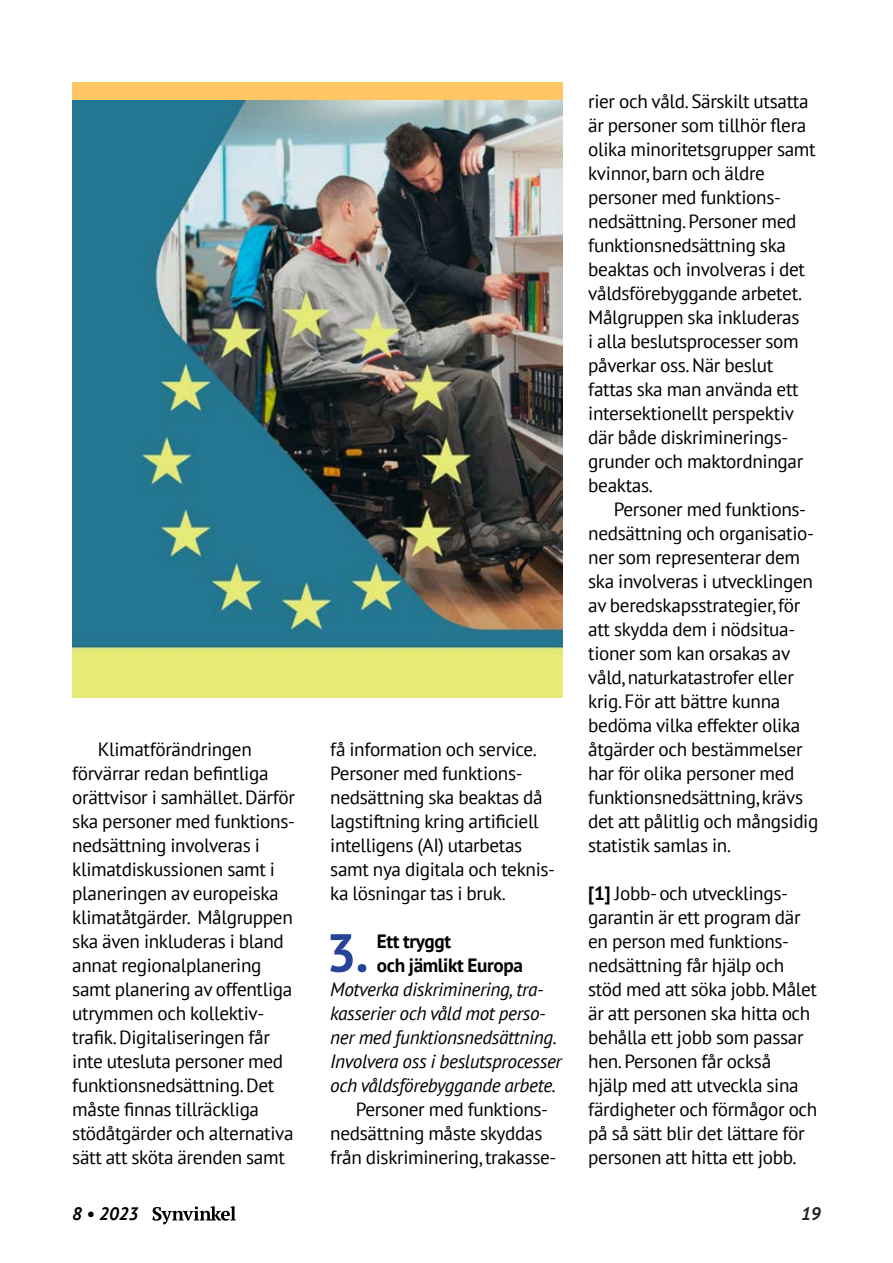
<style>
.page{position:relative;width:893px;height:1263px;background:#fff}
.page>*{position:absolute;margin:0;border:0;box-sizing:border-box;transform-origin:0 0}
.Brödtext_första{font:700 53.55px "PT Sans";color:#264495}
.Brödtext{font:19.2px/24px "PT Sans";letter-spacing:-.02em;color:#000}
.Brödtext_första-2{font:19.2px/24px "PT Sans";letter-spacing:-.02em;color:#000}
.Brödtext_första-3{font:italic 19.2px/24px "PT Sans";letter-spacing:-.02em;color:#000}
.Brödtext_första-4{font:700 19.2px/24px "PT Sans";letter-spacing:-.02em;color:#000}
.t1{font:italic 700 18px "PT Sans";color:#000}
.t2{font:italic 700 18px "PT Sans";color:#1f2323}
.s1{font-weight:700}
</style>
<div class="page">
<img style="left:72px;top:100px;width:491px;height:598px">
<div style="left:72px;top:83px;width:491px;height:17px;background:#fec665"></div>
<svg style="left:153px;top:1206px;width:83px;height:18px"></svg>
<p class="Brödtext" style="left:72px;top:736px;width:224px;text-indent:26px">Klimatförändringen förvärrar redan befintliga orättvisor i samhället. Därför ska personer med funktions&shy;nedsättning involveras i klimatdiskussionen samt i planeringen av europeiska klimatåtgärder. Målgruppen ska även inkluderas i bland annat regionalplanering samt planering av offentliga utrymmen och kollektiv&shy;trafik. Digitaliseringen får inte utesluta personer med funktionsnedsättning. Det måste finnas tillräckliga stödåtgärder och alternativa sätt att sköta ärenden samt</p>
<p class="Brödtext" style="left:330px;top:736px;width:226px">få information och service.<br>Personer med funktions&shy;nedsättning ska beaktas då lagstiftning kring artificiell intelligens (AI) utarbetas samt nya digitala och teknis&shy;ka lösningar tas i bruk.</p>
<p class="Brödtext_första" style="left:326px;top:917px;width:44px">3.</p>
<p class="Brödtext_första-4" style="left:377px;top:928px;width:148px">Ett tryggt<br>och jämlikt Europa</p>
<p class="Brödtext_första-3" style="left:330px;top:976px;width:233px">Motverka diskriminering, tra&shy;kasserier och våld mot perso&shy;ner med funktionsnedsättning.<br>Involvera oss i beslutsprocesser och våldsförebyggande arbete.</p>
<p class="Brödtext" style="left:330px;top:1096px;width:228px;text-indent:26px">Personer med funktions&shy;nedsättning måste skyddas från diskriminering, trakasse-</p>
<p class="Brödtext" style="left:588px;top:88px;width:229px">rier och våld. Särskilt utsatta är personer som tillhör flera olika minoritetsgrupper samt kvinnor, barn och äldre personer med funktions&shy;nedsättning. Personer med funktionsnedsättning ska beaktas och involveras i det våldsförebyggande arbetet.<br>Målgruppen ska inkluderas<br>i alla beslutsprocesser som påverkar oss. När beslut fattas ska man använda ett intersektionellt perspektiv där både diskriminerings&shy;grunder och maktordningar beaktas.</p>
<p class="Brödtext" style="left:588px;top:496px;width:232px;text-indent:26px">Personer med funktions&shy;nedsättning och organisatio&shy;ner som representerar dem ska involveras i utvecklingen av beredskapsstrategier, för att skydda dem i nödsitua&shy;tioner som kan orsakas av våld, naturkatastrofer eller krig. För att bättre kunna bedöma vilka effekter olika åtgärder och bestämmelser har för olika personer med funktionsnedsättning, krävs det att pålitlig och mångsidig statistik samlas in.</p>
<p class="Brödtext_första-2" style="left:588px;top:880px;width:231px"><span class="s1">[1]</span> Jobb- och utvecklings&shy;garantin är ett program där en person med funktions&shy;nedsättning får hjälp och stöd med att söka jobb. Målet är att personen ska hitta och behålla ett jobb som passar hen. Personen får också<br>hjälp med att utveckla sina färdigheter och förmågor och på så sätt blir det lättare för personen att hitta ett jobb.</p>
<p class="t1" style="left:72px;top:1202px;width:68px">8 • 2023</p>
<p class="t2" style="left:801px;top:1202px;width:21px">19</p>
</div>
